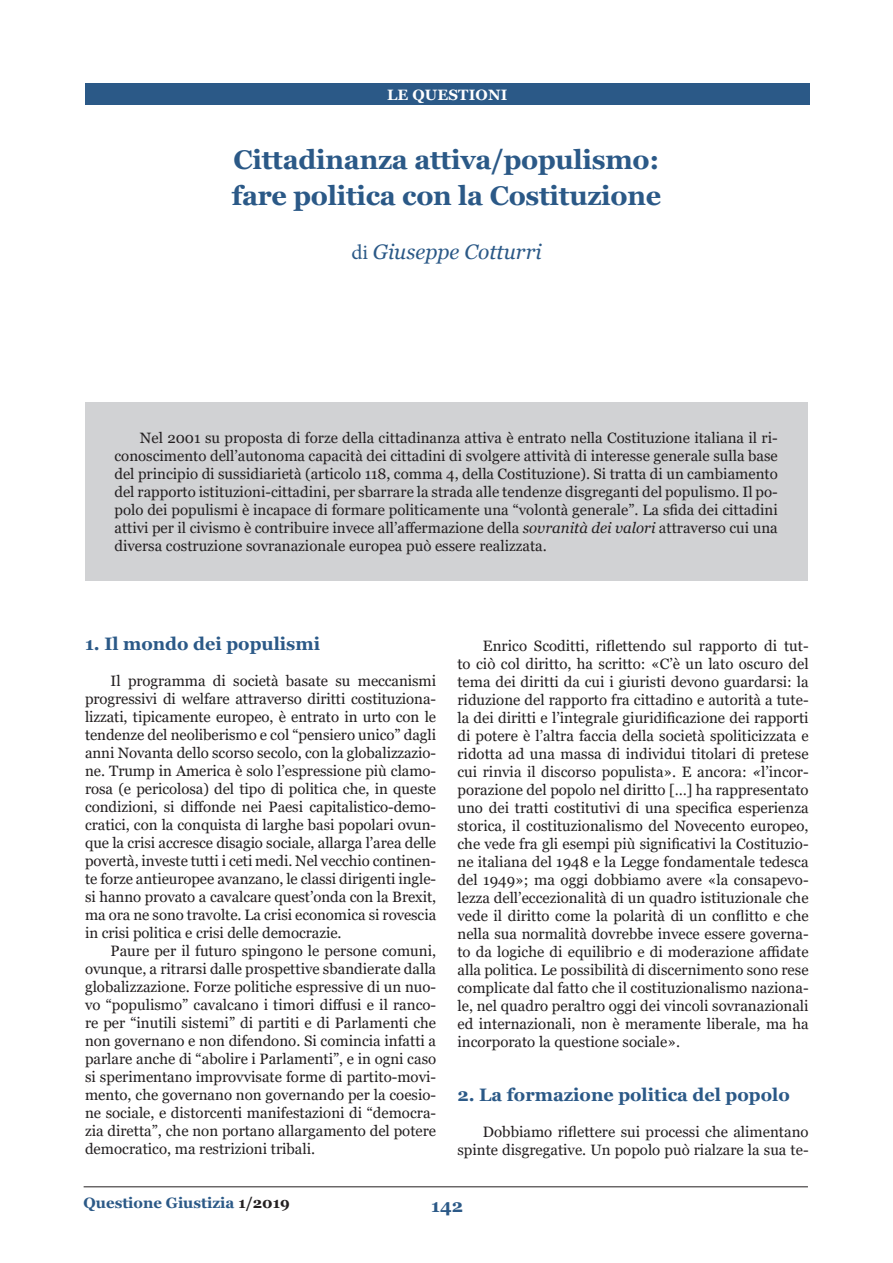
<style>
.page{position:relative;width:893px;height:1263px;background:#fff}
.page>*{position:absolute;margin:0;border:0;box-sizing:border-box;transform-origin:0 0}
.titolo{font:700 27px "Georgia";letter-spacing:-.01em;color:#2b5987}
.t1{font:italic 21px "Georgia";color:#2b5987}
.sottotitolo1{font:700 18px "Georgia";color:#2b5987}
.testo{font:15px/18px "Georgia";color:#231f20;text-align:justify}
.t2{font:700 15px "Georgia";color:#2b5987}
.t3{font:700 15px "Georgia";letter-spacing:.01em;color:#fff}
.s1{font-family:"Minion Pro";font-style:normal}
.s2{font-style:italic}
.s3{color:#231f20}
</style>
<div class="page">
<hr style="left:84px;top:1186px;width:724px;height:1px;background:#231f20">
<div style="left:85px;top:83px;width:724px;height:22px;background:#2b5987"></div>
<div style="left:85px;top:402px;width:723px;height:179px;background:#d1d2d4"></div>
<p class="t3" style="left:387px;top:85px;width:122px">LE QUESTIONI</p>
<p class="titolo" style="left:234px;top:143px;width:427px">Cittadinanza attiva/populismo:</p>
<p class="titolo" style="left:232px;top:179px;width:431px">fare politica con la Costituzione</p>
<p class="t1" style="left:351px;top:239px;width:192px"><span class="s1">di</span> Giuseppe Cotturri</p>
<p class="testo" style="left:114px;top:429px;width:665px;text-indent:26px">Nel 2001 su proposta di forze della cittadinanza attiva è entrato nella Costituzione italiana il ri&shy;conoscimento dell’autonoma capacità dei cittadini di svolgere attività di interesse generale sulla base del principio di sussidiarietà (articolo 118, comma 4, della Costituzione). Si tratta di un cambiamento del rapporto istituzioni-cittadini, per sbarrare la strada alle tendenze disgreganti del populismo. Il po&shy;polo dei populismi è incapace di formare politicamente una “volontà generale”. La sfida dei cittadini attivi per il civismo è contribuire invece all’affermazione della <span class="s2">sovranità dei valori</span> attraverso cui una diversa costruzione sovranazionale europea può essere realizzata.</p>
<p class="sottotitolo1" style="left:85px;top:632px;width:237px">1. Il mondo dei populismi</p>
<p class="testo" style="left:85px;top:672px;width:353px;text-indent:26px">Il programma di società basate su meccanismi progressivi di welfare attraverso diritti costituziona&shy;lizzati, tipicamente europeo, è entrato in urto con le tendenze del neoliberismo e col “pensiero unico” dagli anni Novanta dello scorso secolo, con la globalizzazio&shy;ne. Trump in America è solo l’espressione più clamo&shy;rosa (e pericolosa) del tipo di politica che, in queste condizioni, si diffonde nei Paesi capitalistico-demo&shy;cratici, con la conquista di larghe basi popolari ovun&shy;que la crisi accresce disagio sociale, allarga l’area delle povertà, investe tutti i ceti medi. Nel vecchio continen&shy;te forze antieuropee avanzano, le classi dirigenti ingle&shy;si hanno provato a cavalcare quest’onda con la Brexit, ma ora ne sono travolte. La crisi economica si rovescia in crisi politica e crisi delle democrazie.</p>
<p class="testo" style="left:85px;top:942px;width:353px;text-indent:26px">Paure per il futuro spingono le persone comuni, ovunque, a ritrarsi dalle prospettive sbandierate dalla globalizzazione. Forze politiche espressive di un nuo&shy;vo “populismo” cavalcano i timori diffusi e il ranco&shy;re per “inutili sistemi” di partiti e di Parlamenti che non governano e non difendono. Si comincia infatti a parlare anche di “abolire i Parlamenti”, e in ogni caso si sperimentano improvvisate forme di partito-movi&shy;mento, che governano non governando per la coesio&shy;ne sociale, e distorcenti manifestazioni di “democra&shy;zia diretta”, che non portano allargamento del potere democratico, ma restrizioni tribali.</p>
<p class="testo" style="left:457px;top:637px;width:353px;text-indent:26px">Enrico Scoditti, riflettendo sul rapporto di tut&shy;to ciò col diritto, ha scritto: «C’è un lato oscuro del tema dei diritti da cui i giuristi devono guardarsi: la riduzione del rapporto fra cittadino e autorità a tute&shy;la dei diritti e l’integrale giuridificazione dei rapporti di potere è l’altra faccia della società spoliticizzata e ridotta ad una massa di individui titolari di pretese cui rinvia il discorso populista». E ancora: <span class="s2">«</span>l’incor&shy;porazione del popolo nel diritto […] ha rappresentato uno dei tratti costitutivi di una specifica esperienza storica, il costituzionalismo del Novecento europeo, che vede fra gli esempi più significativi la Costituzio&shy;ne italiana del 1948 e la Legge fondamentale tedesca del 1949»; ma oggi dobbiamo avere «la consapevo&shy;lezza dell’eccezionalità di un quadro istituzionale che vede il diritto come la polarità di un conflitto e che nella sua normalità dovrebbe invece essere governa&shy;to da logiche di equilibrio e di moderazione affidate alla politica. Le possibilità di discernimento sono rese complicate dal fatto che il costituzionalismo naziona&shy;le, nel quadro peraltro oggi dei vincoli sovranazionali ed internazionali, non è meramente liberale, ma ha incorporato la questione sociale».</p>
<p class="sottotitolo1" style="left:457px;top:1083px;width:334px">2. La formazione politica del popolo</p>
<p class="testo" style="left:457px;top:1123px;width:353px;text-align:right">Dobbiamo riflettere sui processi che alimentano spinte disgregative. Un popolo può rialzare la sua te-</p>
<p class="t2" style="left:84px;top:1193px;width:208px">Questione Giustizia <span class="s3">1/2019</span></p>
<p class="sottotitolo1" style="left:431px;top:1194px;width:33px">142</p>
</div>
